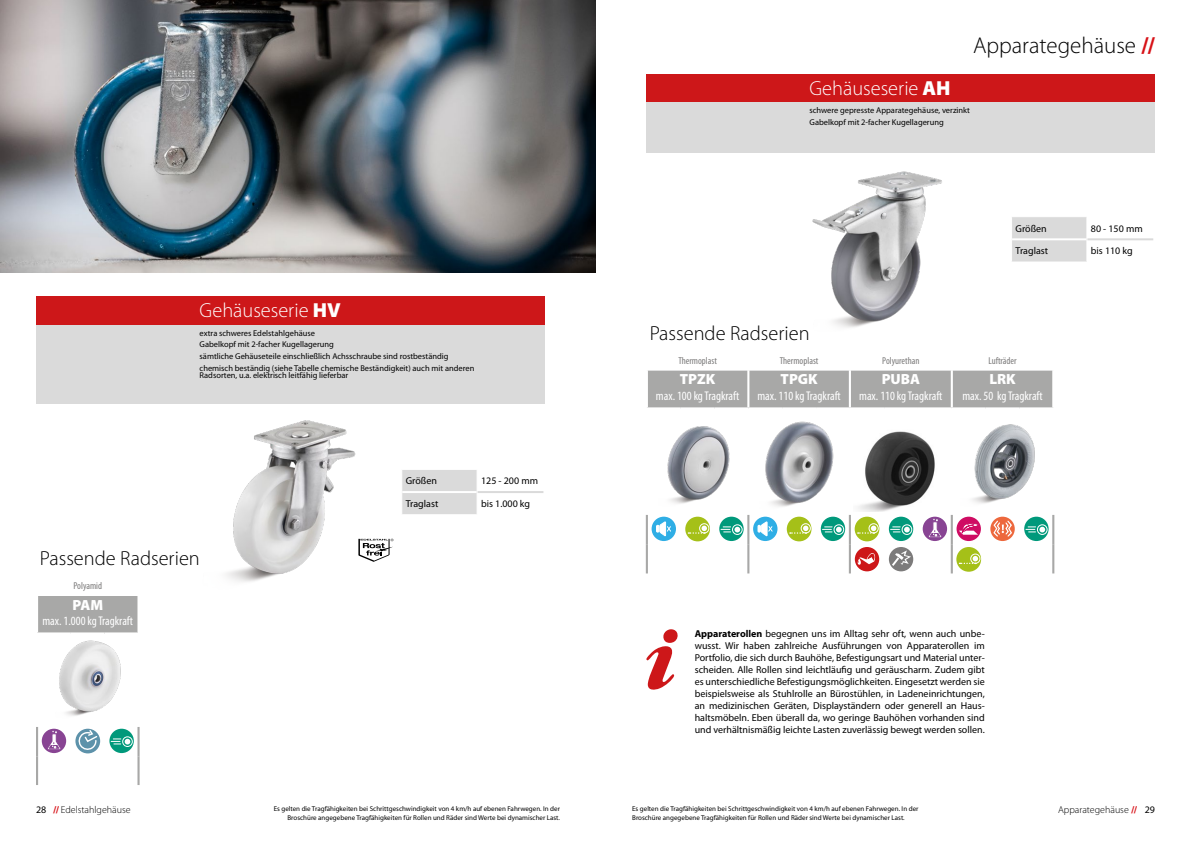
<style>
.page{position:relative;width:1191px;height:842px;background:#fff}
.page>*{position:absolute;margin:0;border:0;box-sizing:border-box;transform-origin:0 0}
.t1{font:300 23px "Myriad Pro";color:#000}
.t2{font:300 20.4px "Myriad Pro";color:#000}
.t3{font:300 20.4px "Myriad Pro";color:#fff}
.t4{font:900 14.7px "Myriad Pro";color:#fff}
.t5{font:condensed 12.6px "Myriad Pro";color:#fff}
.t6{font:10px/12px "Myriad Pro";color:#000;text-align:justify}
.t7{font:condensed 10px "Myriad Pro";color:#7c7b7b}
.t8{font:300 10px "Myriad Pro";color:#000}
.t9{font:8.4px/11.7px "Myriad Pro";color:#000}
.t10{font:7px/8.4px "Myriad Pro";color:#000}
.s1{font-weight:700;color:#d71117}
.s2{font-weight:900}
.s3{font-weight:700}
</style>
<div class="page">
<div style="left:36px;top:296px;width:508px;height:29px;background:#cd1719"></div>
<div style="left:36px;top:325px;width:508px;height:78px;background:#dadada"></div>
<div style="left:37px;top:596px;width:101px;height:37px;background:#a8a8a7"></div>
<hr style="left:36px;top:596px;width:2px;height:36px;background:#fff">
<hr style="left:137px;top:596px;width:3px;height:36px;background:#fff">
<hr style="left:36px;top:632px;width:35px;height:2px;background:#fff">
<hr style="left:71px;top:632px;width:34px;height:2px;background:#fff">
<hr style="left:105px;top:632px;width:33px;height:2px;background:#fff">
<hr style="left:36px;top:727px;width:2px;height:29px;background:#a8a8a7">
<hr style="left:36px;top:756px;width:2px;height:29px;background:#a8a8a7">
<hr style="left:137px;top:727px;width:3px;height:29px;background:#a8a8a7">
<hr style="left:137px;top:756px;width:3px;height:29px;background:#a8a8a7">
<img style="left:59px;top:640px;width:62px;height:76px">
<div style="left:42px;top:729px;width:24px;height:24px;background:#884493;border-radius:50%"></div>
<svg style="left:46px;top:731px;width:16px;height:20px"></svg>
<svg style="left:75px;top:729px;width:25px;height:24px"></svg>
<svg style="left:77px;top:729px;width:21px;height:22px"></svg>
<svg style="left:109px;top:729px;width:25px;height:24px"></svg>
<div style="left:122px;top:736px;width:11px;height:11px;border:1px solid #fff;border-radius:50%"></div>
<svg style="left:111px;top:738px;width:19px;height:6px"></svg>
<img style="left:226px;top:420px;width:142px;height:162px">
<svg style="left:358px;top:539px;width:35px;height:23px"></svg>
<div style="left:402px;top:470px;width:75px;height:44px;background:#dadada"></div>
<hr style="left:402px;top:491px;width:74px;height:2px;background:#fff">
<hr style="left:477px;top:491px;width:66px;height:2px;background:#dadada">
<img style="left:0;top:0;width:595px;height:272px">
<div style="left:646px;top:74px;width:508px;height:29px;background:#cd1719"></div>
<div style="left:646px;top:103px;width:508px;height:50px;background:#dadada"></div>
<div style="left:648px;top:370px;width:405px;height:37px;background:#a8a8a7"></div>
<hr style="left:747px;top:371px;width:2px;height:36px;background:#fff">
<hr style="left:849px;top:371px;width:2px;height:36px;background:#fff">
<hr style="left:950px;top:371px;width:3px;height:36px;background:#fff">
<hr style="left:1052px;top:371px;width:2px;height:36px;background:#fff">
<hr style="left:646px;top:515px;width:2px;height:29px;background:#a8a8a7">
<hr style="left:1052px;top:515px;width:2px;height:29px;background:#a8a8a7">
<hr style="left:950px;top:544px;width:3px;height:29px;background:#a8a8a7">
<hr style="left:747px;top:515px;width:2px;height:29px;background:#a8a8a7">
<hr style="left:849px;top:515px;width:2px;height:29px;background:#a8a8a7">
<hr style="left:849px;top:544px;width:2px;height:29px;background:#a8a8a7">
<hr style="left:950px;top:515px;width:3px;height:29px;background:#a8a8a7">
<hr style="left:747px;top:544px;width:2px;height:29px;background:#a8a8a7">
<hr style="left:646px;top:544px;width:2px;height:29px;background:#a8a8a7">
<hr style="left:1052px;top:544px;width:2px;height:29px;background:#a8a8a7">
<img style="left:667px;top:426px;width:63px;height:78px">
<img style="left:765px;top:421px;width:69px;height:86px">
<img style="left:858px;top:431px;width:77px;height:80px">
<img style="left:972px;top:424px;width:63px;height:80px">
<div style="left:651px;top:517px;width:25px;height:24px;background:#2faee5;border-radius:50%"></div>
<svg style="left:656px;top:522px;width:15px;height:14px"></svg>
<div style="left:685px;top:517px;width:25px;height:24px;background:#a5c018;border-radius:50%"></div>
<div style="left:699px;top:523px;width:10px;height:10px;border:1px solid #fff;border-radius:50%"></div>
<svg style="left:688px;top:526px;width:19px;height:8px"></svg>
<div style="left:719px;top:517px;width:24px;height:24px;background:#00997b;border-radius:50%"></div>
<div style="left:732px;top:524px;width:10px;height:11px;border:1px solid #fff;border-radius:50%"></div>
<svg style="left:721px;top:526px;width:19px;height:6px"></svg>
<div style="left:753px;top:517px;width:24px;height:24px;background:#2faee5;border-radius:50%"></div>
<svg style="left:758px;top:522px;width:15px;height:14px"></svg>
<div style="left:786px;top:517px;width:25px;height:24px;background:#a5c018;border-radius:50%"></div>
<div style="left:800px;top:523px;width:11px;height:10px;border:1px solid #fff;border-radius:50%"></div>
<svg style="left:790px;top:526px;width:18px;height:8px"></svg>
<svg style="left:820px;top:517px;width:25px;height:24px"></svg>
<div style="left:833px;top:524px;width:11px;height:11px;border:1px solid #fff;border-radius:50%"></div>
<svg style="left:822px;top:526px;width:19px;height:6px"></svg>
<div style="left:854px;top:517px;width:25px;height:24px;background:#a5c018;border-radius:50%"></div>
<div style="left:868px;top:523px;width:10px;height:10px;border:1px solid #fff;border-radius:50%"></div>
<svg style="left:857px;top:526px;width:19px;height:8px"></svg>
<div style="left:889px;top:517px;width:24px;height:24px;background:#00997b;border-radius:50%"></div>
<svg style="left:902px;top:525px;width:9px;height:9px"></svg>
<div style="left:901px;top:524px;width:11px;height:11px;border:1px solid #fff;border-radius:50%"></div>
<svg style="left:890px;top:526px;width:19px;height:6px"></svg>
<svg style="left:922px;top:517px;width:25px;height:24px"></svg>
<svg style="left:927px;top:519px;width:15px;height:20px"></svg>
<div style="left:956px;top:517px;width:25px;height:24px;background:#cf0c63;border-radius:50%"></div>
<svg style="left:959px;top:523px;width:19px;height:12px"></svg>
<div style="left:990px;top:517px;width:24px;height:24px;background:#ed683d;border-radius:50%"></div>
<svg style="left:992px;top:519px;width:20px;height:19px"></svg>
<div style="left:1024px;top:517px;width:24px;height:24px;background:#00997b;border-radius:50%"></div>
<div style="left:1037px;top:524px;width:10px;height:11px;border:1px solid #fff;border-radius:50%"></div>
<svg style="left:1026px;top:526px;width:19px;height:6px"></svg>
<div style="left:855px;top:547px;width:24px;height:24px;background:#cd1719;border-radius:50%"></div>
<svg style="left:857px;top:553px;width:18px;height:12px"></svg>
<div style="left:889px;top:547px;width:24px;height:24px;background:#7c7b7b;border-radius:50%"></div>
<svg style="left:892px;top:550px;width:19px;height:16px"></svg>
<div style="left:956px;top:547px;width:25px;height:25px;background:#a5c018;border-radius:50%"></div>
<div style="left:970px;top:554px;width:10px;height:10px;border:1px solid #fff;border-radius:50%"></div>
<svg style="left:959px;top:556px;width:19px;height:8px"></svg>
<img style="left:812px;top:171px;width:130px;height:157px">
<div style="left:1012px;top:217px;width:75px;height:45px;background:#dadada"></div>
<hr style="left:1012px;top:238px;width:74px;height:2px;background:#fff">
<hr style="left:1087px;top:238px;width:66px;height:2px;background:#dadada">
<svg style="left:646px;top:629px;width:32px;height:61px"></svg>
<h1 class="t1" style="left:973px;top:33px;width:183px">Apparategehäuse <span class="s1">//</span></h1>
<h2 class="t3" style="left:200px;top:299px;width:143px">Gehäuseserie <span class="s2">HV</span></h2>
<p class="t9" style="left:200px;top:327px;width:276px">extra schweres Edelstahlgehäuse<br>Gabelkopf mit 2-facher Kugellagerung<br>sämtliche Gehäuseteile einschließlich Achsschraube sind rostbeständig chemisch beständig (siehe Tabelle chemische Beständigkeit) auch mit anderen</p>
<p class="t9" style="left:200px;top:370px;width:150px">Radsorten, u.a. elektrisch leitfähig lieferbar</p>
<h2 class="t2" style="left:40px;top:547px;width:161px">Passende Radserien</h2>
<p class="t7" style="left:74px;top:580px;width:30px">Polyamid</p>
<h3 class="t4" style="left:72px;top:596px;width:32px">PAM</h3>
<p class="t5" style="left:42px;top:613px;width:92px">max. 1.000 kg Tragkraft</p>
<p class="t6" style="left:406px;top:475px;width:33px">Größen</p>
<p class="t6" style="left:481px;top:475px;width:58px">125 - 200 mm</p>
<p class="t6" style="left:406px;top:498px;width:34px">Traglast</p>
<p class="t6" style="left:481px;top:498px;width:51px">bis 1.000 kg</p>
<h2 class="t3" style="left:809px;top:77px;width:143px">Gehäuseserie <span class="s2">AH</span></h2>
<p class="t9" style="left:809px;top:105px;width:162px">schwere gepresste Apparategehäuse, verzinkt<br>Gabelkopf mit 2-facher Kugellagerung</p>
<p class="t6" style="left:1015px;top:222px;width:33px">Größen</p>
<p class="t6" style="left:1091px;top:222px;width:53px">80 - 150 mm</p>
<p class="t6" style="left:1015px;top:245px;width:34px">Traglast</p>
<p class="t6" style="left:1091px;top:245px;width:43px">bis 110 kg</p>
<h2 class="t2" style="left:649px;top:321px;width:161px">Passende Radserien</h2>
<p class="t7" style="left:678px;top:355px;width:40px">Thermoplast</p>
<p class="t7" style="left:780px;top:355px;width:40px">Thermoplast</p>
<p class="t7" style="left:882px;top:355px;width:39px">Polyurethan</p>
<p class="t7" style="left:988px;top:355px;width:30px">Lufträder</p>
<h3 class="t4" style="left:680px;top:371px;width:37px">TPZK</h3>
<p class="t5" style="left:656px;top:388px;width:85px">max. 100 kg Tragkraft</p>
<h3 class="t4" style="left:780px;top:371px;width:39px">TPGK</h3>
<p class="t5" style="left:757px;top:388px;width:85px">max. 110 kg Tragkraft</p>
<h3 class="t4" style="left:881px;top:371px;width:40px">PUBA</h3>
<p class="t5" style="left:859px;top:388px;width:85px">max. 110 kg Tragkraft</p>
<h3 class="t4" style="left:989px;top:371px;width:28px">LRK</h3>
<p class="t5" style="left:962px;top:388px;width:82px">max. 50 kg Tragkraft</p>
<p class="t6" style="left:694px;top:627px;width:291px"><span class="s3">Apparaterollen</span> begegnen uns im Alltag sehr oft, wenn auch unbe&shy;wusst. Wir haben zahlreiche Ausführungen von Apparaterollen im Portfolio, die sich durch Bauhöhe, Befestigungsart und Material unter&shy;scheiden. Alle Rollen sind leichtläufig und geräuscharm. Zudem gibt es unterschiedliche Befestigungsmöglichkeiten. Eingesetzt werden sie beispielsweise als Stuhlrolle an Bürostühlen, in Ladeneinrichtungen, an medizinischen Geräten, Displayständern oder generell an Haus&shy;haltsmöbeln. Eben überall da, wo geringe Bauhöhen vorhanden sind und verhältnismäßig leichte Lasten zuverlässig bewegt werden sollen.</p>
<p class="t6" style="left:36px;top:804px;width:12px">28</p>
<p class="t10" style="left:274px;top:804px;width:288px">Es gelten die Tragfähigkeiten bei Schrittgeschwindigkeit von 4 km/h auf ebenen Fahrwegen. In der</p>
<p class="t6" style="left:1144px;top:804px;width:12px">29</p>
<p class="t10" style="left:287px;top:813px;width:274px">Broschüre angegebene Tragfähigkeiten für Rollen und Räder sind Werte bei dynamischer Last.</p>
<p class="t10" style="left:632px;top:804px;width:288px">Es gelten die Tragfähigkeiten bei Schrittgeschwindigkeit von 4 km/h auf ebenen Fahrwegen. In der<br>Broschüre angegebene Tragfähigkeiten für Rollen und Räder sind Werte bei dynamischer Last.</p>
<p class="t8" style="left:53px;top:805px;width:79px"><span class="s1">//</span> Edelstahlgehäuse</p>
<p class="t8" style="left:1058px;top:805px;width:81px">Apparategehäuse <span class="s1">//</span></p>
</div>
